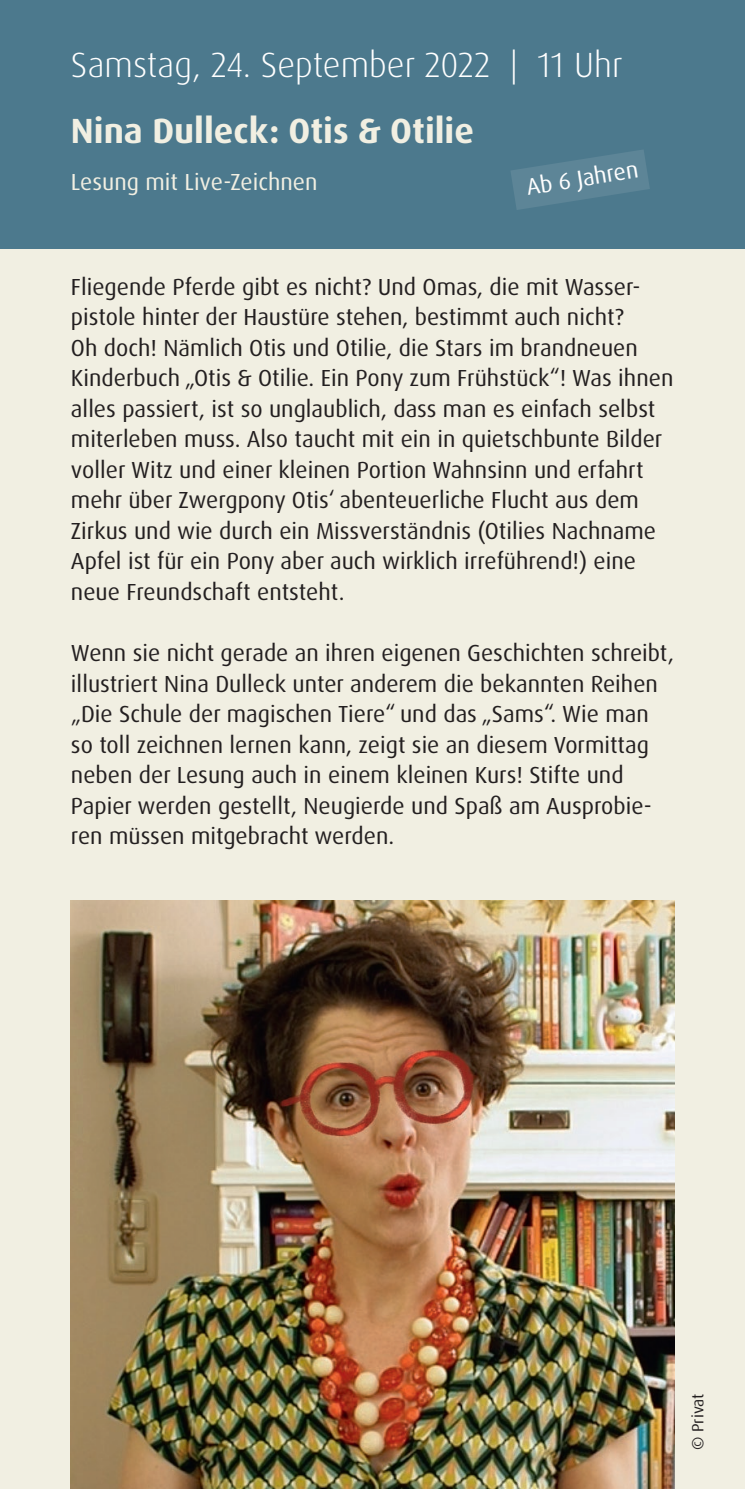
<style>
.page{position:relative;width:745px;height:1489px;background:#fff}
.page>*{position:absolute;margin:0;border:0;box-sizing:border-box;transform-origin:0 0}
.Zeit{font:300 35px "Dax Pro";color:#fff}
.Titel{font:700 35px "Dax Pro";color:#f1efe2}
.Fließtext_20_J__Lith{font:23.25px/30.5px "Dax Pro";color:#231f20}
.Untertitel{font:23.25px "Dax Pro";color:#f1efe2}
.Fließtext_20_J__Lith-2{font:23.25px "Dax Pro";color:#fff}
.Copyright{font:16.25px "Dax Pro";color:#231f20}
</style>
<div class="page">
<div style="left:0;top:206px;width:744px;height:1282px;background:#f1efe2"></div>
<div style="left:0;top:0;width:744px;height:248px;background:#4c798d"></div>
<img style="left:71px;top:900px;width:602px;height:588px">
<svg style="left:511px;top:150px;width:138px;height:60px"></svg>
<p class="Zeit" style="left:71px;top:42px;width:553px">Samstag, 24. September 2022 | 11 Uhr</p>
<p class="Titel" style="left:71px;top:108px;width:404px">Nina Dulleck: Otis &amp; Otilie</p>
<p class="Untertitel" style="left:71px;top:167px;width:248px">Lesung mit Live-Zeichnen</p>
<p class="Fließtext_20_J__Lith-2" style="left:524px;top:172px;width:114px;rotate:-9deg">Ab 6 Jahren</p>
<p class="Fließtext_20_J__Lith" style="left:71px;top:271px;width:603px">Fliegende Pferde gibt es nicht? Und Omas, die mit Wasser&shy;pistole hinter der Haustüre stehen, bestimmt auch nicht?<br>Oh doch! Nämlich Otis und Otilie, die Stars im brandneuen Kinderbuch „Otis &amp; Otilie. Ein Pony zum Frühstück“! Was ihnen alles passiert, ist so unglaublich, dass man es einfach selbst miterleben muss. Also taucht mit ein in quietschbunte Bilder voller Witz und einer kleinen Portion Wahnsinn und erfahrt mehr über Zwergpony Otis‘ abenteuerliche Flucht aus dem Zirkus und wie durch ein Missverständnis (Otilies Nachname Apfel ist für ein Pony aber auch wirklich irreführend!) eine neue Freundschaft entsteht.</p>
<p class="Fließtext_20_J__Lith" style="left:71px;top:637px;width:604px">Wenn sie nicht gerade an ihren eigenen Geschichten schreibt, illustriert Nina Dulleck unter anderem die bekannten Reihen „Die Schule der magischen Tiere“ und das „Sams“. Wie man so toll zeichnen lernen kann, zeigt sie an diesem Vormittag neben der Lesung auch in einem kleinen Kurs! Stifte und Papier werden gestellt, Neugierde und Spaß am Ausprobie&shy;ren müssen mitgebracht werden.</p>
<p class="Copyright" style="left:687px;top:1449px;width:58px;rotate:-90deg">© Privat</p>
</div>
